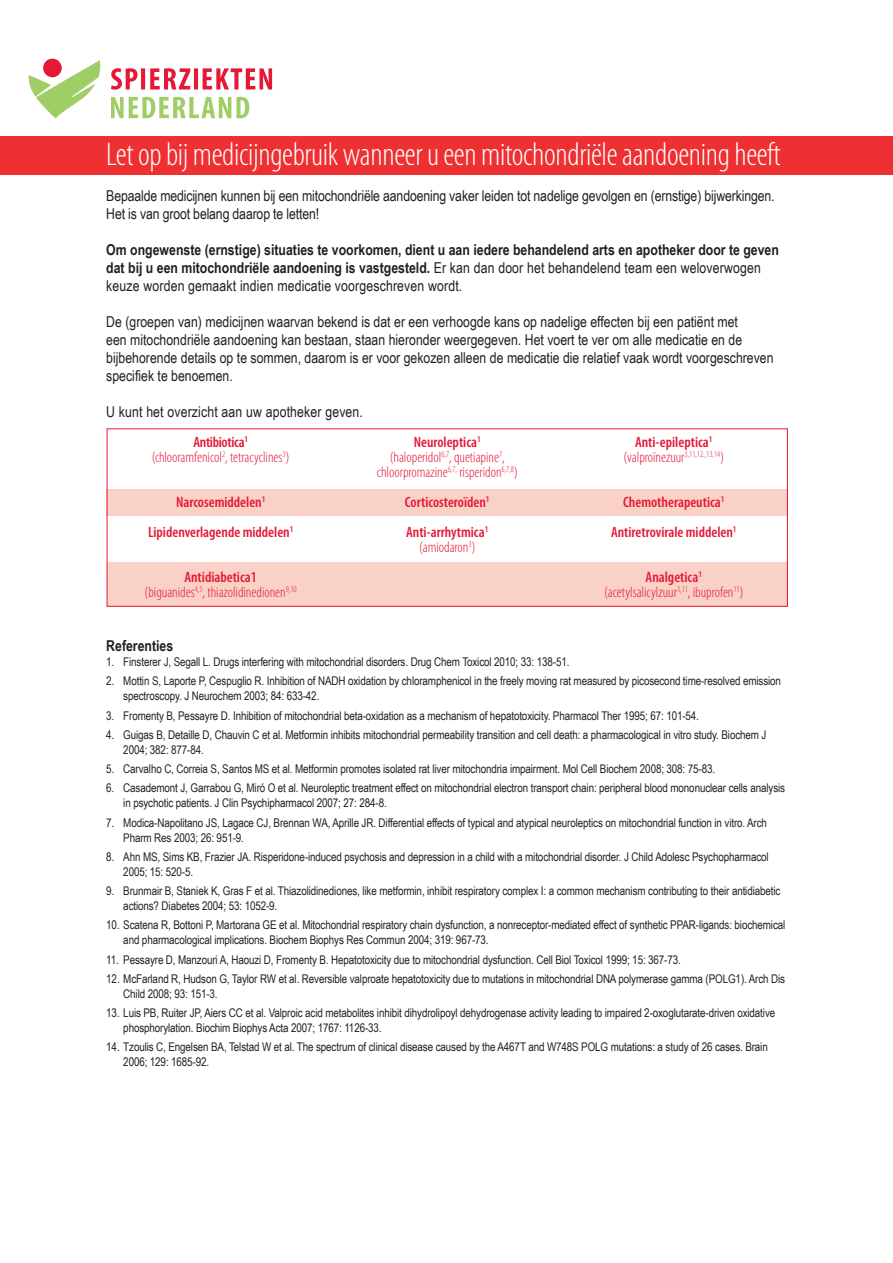
<style>
.page{position:relative;width:893px;height:1263px;background:#fff}
.page>*{position:absolute;margin:0;border:0;box-sizing:border-box;transform-origin:0 0}
.t1{font:300 condensed 33px "Myriad Pro";letter-spacing:-.01em;color:#fff}
.t2{font:15px/18px "Arial Narrow";color:#231f20}
.t3{font:700 15px/18px "Arial Narrow";color:#231f20}
.t4{font:300 condensed 15px/15px "Myriad Pro";color:#e51836;text-align:center}
.t5{font:600 condensed 15px/30px "Myriad Pro";color:#e51836;text-align:center}
.t6{font:12px/15px "Arial Narrow";letter-spacing:-.01em;color:#231f20}
.t7{font:6.75px "Helvetica";color:#000}
.s1{font-weight:400}
.s2{font-weight:600}
.s3{font-weight:300}
</style>
<div class="page">
<div style="left:107px;top:562px;width:681px;height:45px;background:#fad1c6"></div>
<div style="left:106px;top:489px;width:681px;height:27px;background:#fad1c6"></div>
<div style="left:0;top:136px;width:893px;height:38px;background:#ee3032"></div>
<svg style="left:111px;top:97px;width:138px;height:21px"></svg>
<svg style="left:111px;top:68px;width:161px;height:22px"></svg>
<svg style="left:28px;top:60px;width:73px;height:58px"></svg>
<div style="left:107px;top:428px;width:681px;height:179px;border:1px solid #e51836"></div>
<h1 class="t1" style="left:106px;top:135px;width:676px">Let op bij medicijngebruik wanneer u een mitochondriële aandoening heeft</h1>
<p class="t2" style="left:106px;top:187px;width:670px">Bepaalde medicijnen kunnen bij een mitochondriële aandoening vaker leiden tot nadelige gevolgen en (ernstige) bijwerkingen.<br>Het is van groot belang daarop te letten!</p>
<p class="t3" style="left:106px;top:241px;width:674px">Om ongewenste (ernstige) situaties te voorkomen, dient u aan iedere behandelend arts en apotheker door te geven dat bij u een mitochondriële aandoening is vastgesteld. <span class="s1">Er kan dan door het behandelend team een weloverwogen keuze worden gemaakt indien medicatie voorgeschreven wordt.</span></p>
<p class="t2" style="left:106px;top:313px;width:669px">De (groepen van) medicijnen waarvan bekend is dat er een verhoogde kans op nadelige effecten bij een patiënt met<br>een mitochondriële aandoening kan bestaan, staan hieronder weergegeven. Het voert te ver om alle medicatie en de bijbehorende details op te sommen, daarom is er voor gekozen alleen de medicatie die relatief vaak wordt voorgeschreven specifiek te benoemen.</p>
<p class="t2" style="left:106px;top:403px;width:258px">U kunt het overzicht aan uw apotheker geven.</p>
<p class="t4" style="left:152px;top:434px;width:139px"><span class="s2">Antibiotica</span><sup>1<br></sup>(chlooramfenicol<sup>2</sup>, tetracyclines<sup>3</sup>)</p>
<p class="t5" style="left:148px;top:487px;width:147px">Narcosemiddelen<sup>1<br></sup>Lipidenverlagende middelen<sup>1</sup></p>
<p class="t4" style="left:145px;top:569px;width:154px"><span class="s2">Antidiabetica1<br></span>(biguanides<sup>4,5</sup>, thiazolidinedionen<sup>9,10</sup></p>
<p class="t4" style="left:377px;top:434px;width:143px"><span class="s2">Neuroleptica</span><sup>1<br></sup>(haloperidol<sup>6,7</sup>, quetiapine<sup>7</sup>, chloorpromazine<sup>6,7,</sup> risperidon<sup>6,7,8</sup>)</p>
<p class="t5" style="left:405px;top:487px;width:86px;text-align:left">Corticosteroïden<sup>1<br></sup>Anti-arrhytmica<sup>1</sup></p>
<p class="t4" style="left:419px;top:539px;width:58px">(amiodaron<sup>3</sup>)</p>
<p class="t5" style="left:623px;top:434px;width:102px;line-height:15px">Anti-epileptica<sup>1 </sup><span class="s3">(valproïnezuur</span><sup>3,11,12.,13,14</sup><span class="s3">)</span></p>
<p class="t5" style="left:611px;top:487px;width:127px">Chemotherapeutica<sup>1<br></sup>Antiretrovirale middelen<sup>1</sup></p>
<p class="t4" style="left:604px;top:569px;width:141px"><span class="s2">Analgetica</span><sup>1 </sup>(acetylsalicylzuur<sup>3,11</sup>, ibuprofen<sup>11</sup>)</p>
<p class="t3" style="left:106px;top:637px;width:68px">Referenties</p>
<p class="t6" style="left:106px;top:654px;width:465px">1. Finsterer J, Segall L. Drugs interfering with mitochondrial disorders. Drug Chem Toxicol 2010; 33: 138-51.</p>
<p class="t6" style="left:123px;top:674px;width:659px;text-indent:-17px">2. Mottin S, Laporte P, Cespuglio R. Inhibition of NADH oxidation by chloramphenicol in the freely moving rat measured by picosecond time-resolved emission spectroscopy. J Neurochem 2003; 84: 633-42.</p>
<p class="t6" style="left:106px;top:708px;width:594px">3. Fromenty B, Pessayre D. Inhibition of mitochondrial beta-oxidation as a mechanism of hepatotoxicity. Pharmacol Ther 1995; 67: 101-54.</p>
<p class="t6" style="left:123px;top:727px;width:645px;text-indent:-17px">4. Guigas B, Detaille D, Chauvin C et al. Metformin inhibits mitochondrial permeability transition and cell death: a pharmacological in vitro study. Biochem J<br>2004; 382: 877-84.</p>
<p class="t6" style="left:106px;top:761px;width:610px">5. Carvalho C, Correia S, Santos MS et al. Metformin promotes isolated rat liver mitochondria impairment. Mol Cell Biochem 2008; 308: 75-83.</p>
<p class="t6" style="left:123px;top:781px;width:663px;text-indent:-17px">6. Casademont J, Garrabou G, Miró O et al. Neuroleptic treatment effect on mitochondrial electron transport chain: peripheral blood mononuclear cells analysis in psychotic patients. J Clin Psychipharmacol 2007; 27: 284-8.</p>
<p class="t6" style="left:123px;top:815px;width:645px;text-indent:-17px">7. Modica-Napolitano JS, Lagace CJ, Brennan WA, Aprille JR. Differential effects of typical and atypical neuroleptics on mitochondrial function in vitro. Arch<br>Pharm Res 2003; 26: 951-9.</p>
<p class="t6" style="left:123px;top:849px;width:647px;text-indent:-17px">8. Ahn MS, Sims KB, Frazier JA. Risperidone-induced psychosis and depression in a child with a mitochondrial disorder. J Child Adolesc Psychopharmacol<br>2005; 15: 520-5.</p>
<p class="t6" style="left:123px;top:883px;width:659px;text-indent:-17px">9. Brunmair B, Staniek K, Gras F et al. Thiazolidinediones, like metformin, inhibit respiratory complex I: a common mechanism contributing to their antidiabetic actions? Diabetes 2004; 53: 1052-9.</p>
<p class="t6" style="left:123px;top:918px;width:663px;text-indent:-17px">10. Scatena R, Bottoni P, Martorana GE et al. Mitochondrial respiratory chain dysfunction, a nonreceptor-mediated effect of synthetic PPAR-ligands: biochemical and pharmacological implications. Biochem Biophys Res Commun 2004; 319: 967-73.</p>
<p class="t6" style="left:106px;top:952px;width:576px">11. Pessayre D, Manzouri A, Haouzi D, Fromenty B. Hepatotoxicity due to mitochondrial dysfunction. Cell Biol Toxicol 1999; 15: 367-73.</p>
<p class="t6" style="left:123px;top:971px;width:663px;text-indent:-17px">12. McFarland R, Hudson G, Taylor RW et al. Reversible valproate hepatotoxicity due to mutations in mitochondrial DNA polymerase gamma (POLG1). Arch Dis<br>Child 2008; 93: 151-3.</p>
<p class="t6" style="left:123px;top:1005px;width:653px;text-indent:-17px">13. Luis PB, Ruiter JP, Aiers CC et al. Valproic acid metabolites inhibit dihydrolipoyl dehydrogenase activity leading to impaired 2-oxoglutarate-driven oxidative phosphorylation. Biochim Biophys Acta 2007; 1767: 1126-33.</p>
<p class="t6" style="left:123px;top:1040px;width:646px;text-indent:-17px">14. Tzoulis C, Engelsen BA, Telstad W et al. The spectrum of clinical disease caused by the A467T and W748S POLG mutations: a study of 26 cases. Brain<br>2006; 129: 1685-92.</p>
<p class="t7" style="left:336px;top:974px;width:51px">06-04-12 11:02</p>
</div>
